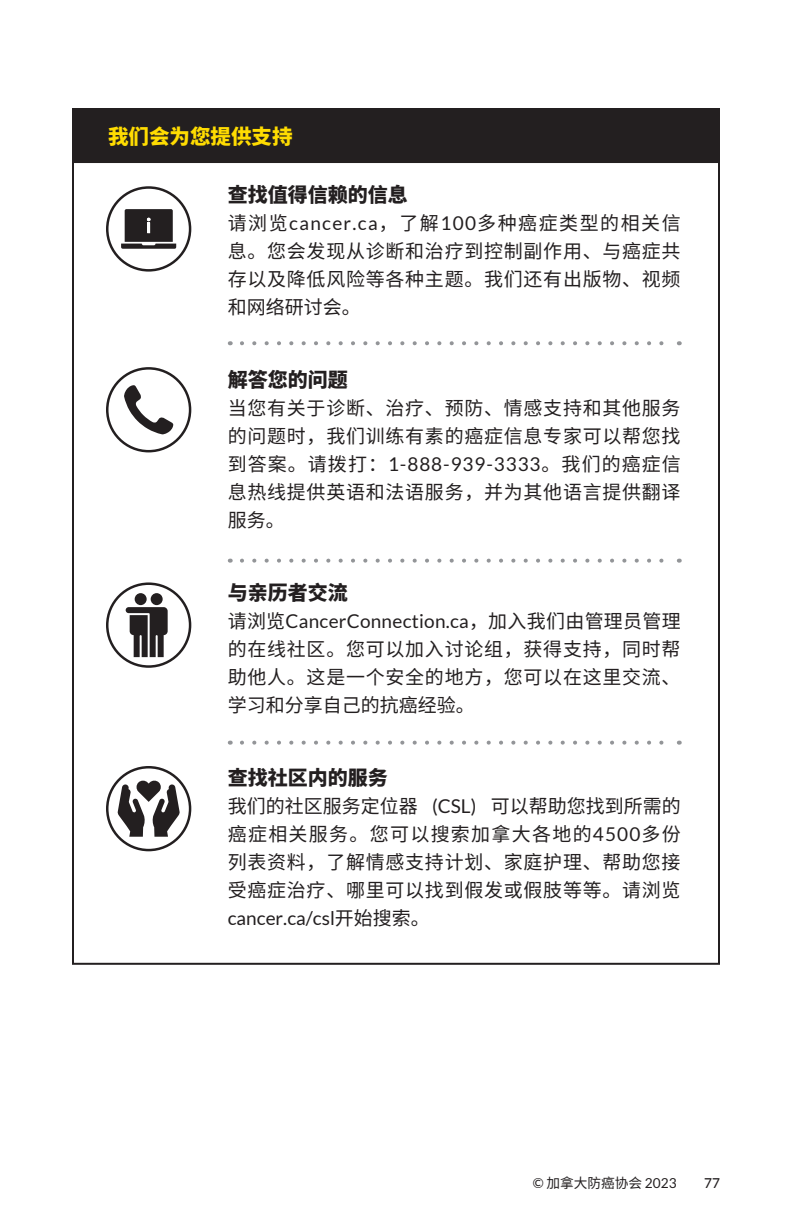
<style>
.page{position:relative;width:792px;height:1224px;background:#fff}
.page>*{position:absolute;margin:0;border:0;box-sizing:border-box;transform-origin:0 0}
.Body_Copy{font:900 20.4px "Noto Sans SC";color:#ffdc01}
.t1{font:900 20px "Noto Sans SC";color:#231f20}
.t2{font:19px/28px "Noto Sans SC";letter-spacing:.04em;color:#231f20;text-align:justify}
.t3{font:13.6px "Noto Sans SC";color:#231f20}
.t4{font:500 13.6px "Lato";color:#231f20}
.s1{font-family:"Lato"}
</style>
<div class="page">
<div style="left:72px;top:108px;width:648px;height:55px;background:#231f20"></div>
<div style="left:106px;top:367px;width:85px;height:85px;border:2px solid #231f20;border-radius:50%"></div>
<svg style="left:124px;top:385px;width:50px;height:49px"></svg>
<div style="left:106px;top:186px;width:85px;height:86px;border:2px solid #231f20;border-radius:50%"></div>
<svg style="left:121px;top:209px;width:55px;height:40px;background:#4c4849"></svg>
<svg style="left:242px;top:341px;width:422px;height:4px"></svg>
<svg style="left:242px;top:559px;width:422px;height:4px"></svg>
<svg style="left:242px;top:741px;width:422px;height:4px"></svg>
<div style="left:106px;top:582px;width:85px;height:86px;border:2px solid #231f20;border-radius:50%"></div>
<div style="left:151px;top:593px;width:12px;height:12px;background:#231f20;border-radius:50%"></div>
<div style="left:135px;top:593px;width:12px;height:12px;background:#231f20;border-radius:50%"></div>
<svg style="left:126px;top:607px;width:42px;height:50px"></svg>
<svg style="left:107px;top:767px;width:83px;height:83px"></svg>
<div style="left:106px;top:766px;width:85px;height:85px;border:2px solid #231f20;border-radius:50%"></div>
<svg style="left:118px;top:780px;width:62px;height:57px"></svg>
<p class="Body_Copy" style="left:108px;top:125px;width:186px">我们会为您提供支持</p>
<p class="t1" style="left:228px;top:184px;width:182px">查找值得信赖的信息</p>
<p class="t2" style="left:228px;top:210px;width:455px">请浏览<span class="s1">cancer.ca</span>，了解<span class="s1">100</span>多种癌症类型的相关信息。您会发现从诊断和治疗到控制副作用、与癌症共存以及降低风险等各种主题。我们还有出版物、视频和网络研讨会。</p>
<p class="t1" style="left:228px;top:369px;width:122px">解答您的问题</p>
<p class="t2" style="left:228px;top:395px;width:455px">当您有关于诊断、治疗、预防、情感支持和其他服务的问题时，我们训练有素的癌症信息专家可以帮您找到答案。请拨打：<span class="s1">1-888-939-3333</span>。我们的癌症信息热线提供英语和法语服务，并为其他语言提供翻译服务。</p>
<p class="t1" style="left:228px;top:582px;width:122px">与亲历者交流</p>
<p class="t2" style="left:228px;top:608px;width:455px">请浏览<span class="s1">CancerConnection.ca</span>，加入我们由管理员管理的在线社区。您可以加入讨论组，获得支持，同时帮助他人。这是一个安全的地方，您可以在这里交流、学习和分享自己的抗癌经验。</p>
<p class="t1" style="left:228px;top:767px;width:162px">查找社区内的服务</p>
<p class="t2" style="left:228px;top:793px;width:455px">我们的社区服务定位器 <span class="s1">(CSL)</span> 可以帮助您找到所需的癌症相关服务。您可以搜索加拿大各地的<span class="s1">4500</span>多份列表资料，了解情感支持计划、家庭护理、帮助您接受癌症治疗、哪里可以找到假发或假肢等等。请浏览<span class="s1">cancer.ca/csl</span>开始搜索。</p>
<p class="t3" style="left:533px;top:1175px;width:145px"><span class="s1">©</span> 加拿大防癌协会 <span class="s1">2023</span></p>
<p class="t4" style="left:704px;top:1173px;width:17px">77</p>
</div>
